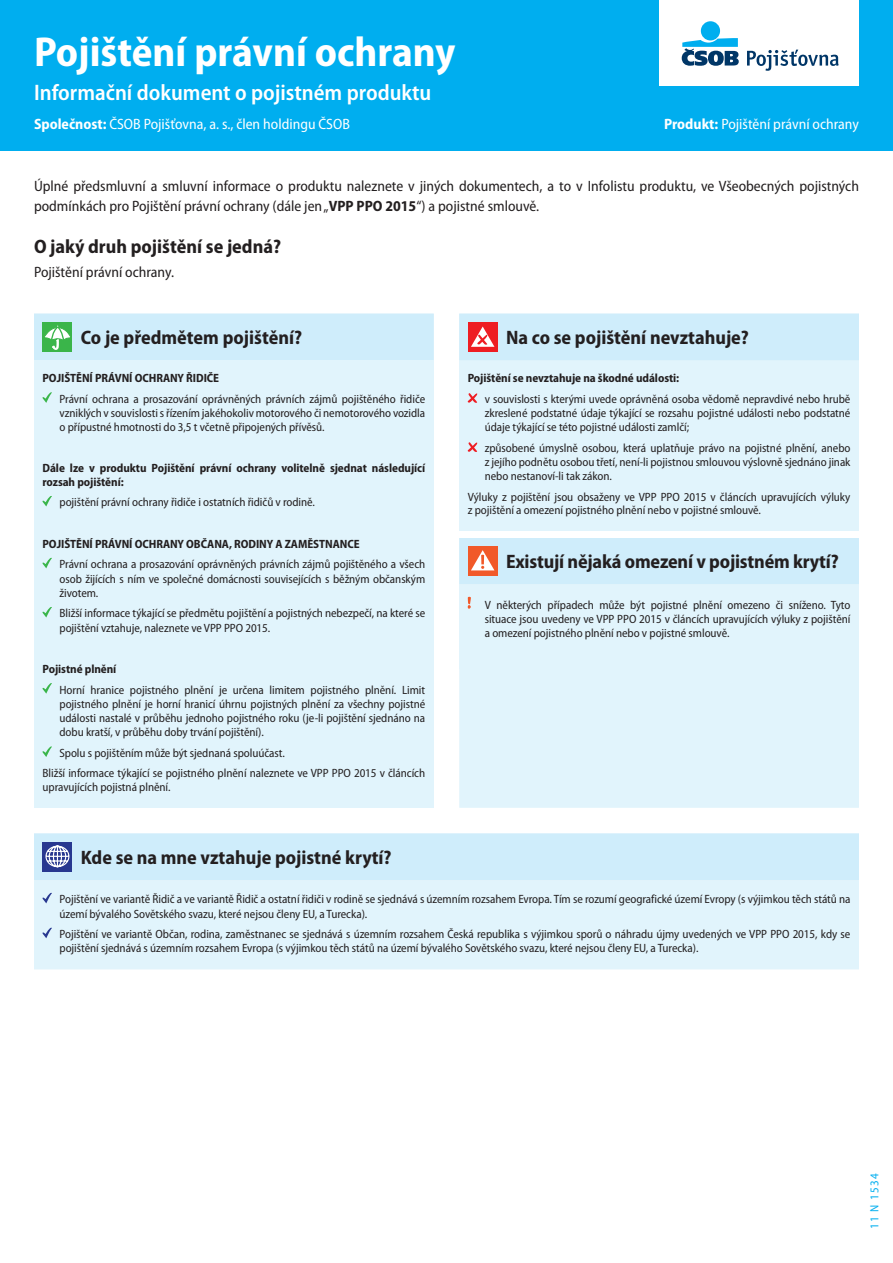
<style>
.page{position:relative;width:893px;height:1263px;background:#fff}
.page>*{position:absolute;margin:0;border:0;box-sizing:border-box;transform-origin:0 0}
.t1{font:700 semi-condensed 42px "Myriad Pro";color:#fff}
.t2{font:600 semi-condensed 22.5px "Myriad Pro";color:#fff}
.t3{font:700 semi-condensed 19.5px "Myriad Pro";color:#231f20}
.t4{font:semi-condensed 15px/19.5px "Myriad Pro";color:#231f20}
.t5{font:semi-condensed 15px "Myriad Pro";color:#fff}
.t6{font:semi-condensed 12px/14.2px "Myriad Pro";letter-spacing:-.005em;color:#231f20;text-align:justify}
.t7{font:700 semi-condensed 12px/13.8px "Myriad Pro";letter-spacing:-.005em;color:#231f20}
.t8{font:semi-condensed 12px "Myriad Pro";letter-spacing:.1em;color:#00aeef}
.s1{font-weight:700}
</style>
<div class="page">
<div style="left:0;top:0;width:893px;height:150px;background:#00aeef"></div>
<svg style="left:34px;top:669px;width:825px;height:300px;fill:#e1f4fc"></svg>
<div style="left:34px;top:360px;width:400px;height:448px;background:#e1f4fc"></div>
<div style="left:34px;top:314px;width:400px;height:46px;background:#cfedfb"></div>
<svg style="left:43px;top:392px;width:9px;height:11px"></svg>
<svg style="left:43px;top:496px;width:9px;height:10px"></svg>
<svg style="left:43px;top:558px;width:9px;height:10px"></svg>
<svg style="left:43px;top:607px;width:9px;height:10px"></svg>
<svg style="left:43px;top:683px;width:9px;height:10px"></svg>
<svg style="left:43px;top:746px;width:9px;height:11px"></svg>
<div style="left:459px;top:314px;width:400px;height:46px;background:#cfedfb"></div>
<svg style="left:459px;top:360px;width:400px;height:309px;fill:#e1f4fc"></svg>
<div style="left:459px;top:531px;width:400px;height:6px;background:#fff"></div>
<div style="left:468px;top:322px;width:29px;height:30px;background:#ee1d23"></div>
<svg style="left:471px;top:326px;width:23px;height:21px"></svg>
<svg style="left:468px;top:393px;width:9px;height:10px"></svg>
<svg style="left:468px;top:442px;width:9px;height:10px"></svg>
<div style="left:468px;top:546px;width:29px;height:29px;background:#f15929"></div>
<svg style="left:471px;top:550px;width:23px;height:20px"></svg>
<svg style="left:468px;top:597px;width:3px;height:12px"></svg>
<div style="left:34px;top:833px;width:825px;height:47px;background:#cfedfb"></div>
<svg style="left:43px;top:893px;width:9px;height:10px"></svg>
<svg style="left:43px;top:928px;width:9px;height:10px"></svg>
<div style="left:659px;top:0;width:200px;height:85px;background:#fff"></div>
<div style="left:701px;top:21px;width:19px;height:19px;background:#00aeef;border-radius:50%"></div>
<svg style="left:682px;top:38px;width:57px;height:28px"></svg>
<svg style="left:747px;top:50px;width:92px;height:21px"></svg>
<h1 class="t1" style="left:34px;top:25px;width:423px">Pojištění právní ochrany</h1>
<h2 class="t2" style="left:34px;top:78px;width:399px">Informační dokument o pojistném produktu</h2>
<p class="t5" style="left:34px;top:115px;width:317px"><span class="s1">Společnost:</span> ČSOB Pojišťovna, a. s., člen holdingu ČSOB</p>
<p class="t5" style="left:664px;top:115px;width:196px"><span class="s1">Produkt:</span> Pojištění právní ochrany</p>
<p class="t4" style="left:34px;top:176px;width:826px">Úplné předsmluvní a smluvní informace o produktu naleznete v jiných dokumentech, a to v Infolistu produktu, ve Všeobecných pojistných podmínkách pro Pojištění právní ochrany (dále jen „<span class="s1">VPP PPO 2015</span>“) a pojistné smlouvě.</p>
<h3 class="t3" style="left:34px;top:234px;width:249px">O jaký druh pojištění se jedná?</h3>
<p class="t4" style="left:34px;top:262px;width:142px">Pojištění právní ochrany.</p>
<h3 class="t3" style="left:81px;top:325px;width:223px">Co je předmětem pojištění?</h3>
<p class="t7" style="left:43px;top:371px;width:178px">POJIŠTĚNÍ PRÁVNÍ OCHRANY ŘIDIČE</p>
<p class="t6" style="left:60px;top:391px;width:367px">Právní ochrana a prosazování oprávněných právních zájmů pojištěného řidiče vzniklých v souvislosti s řízením jakéhokoliv motorového či nemotorového vozidla o přípustné hmotnosti do 3,5 t včetně připojených přívěsů.</p>
<p class="t7" style="left:43px;top:461px;width:384px">Dále lze v produktu Pojištění právní ochrany volitelně sjednat následující rozsah pojištění:</p>
<p class="t6" style="left:60px;top:495px;width:257px">pojištění právní ochrany řidiče i ostatních řidičů v rodině.</p>
<p class="t7" style="left:43px;top:536px;width:319px">POJIŠTĚNÍ PRÁVNÍ OCHRANY OBČANA, RODINY A ZAMĚSTNANCE</p>
<p class="t6" style="left:60px;top:557px;width:367px">Právní ochrana a prosazování oprávněných právních zájmů pojištěného a všech osob žijících s ním ve společné domácnosti souvisejících s běžným občanským životem.</p>
<p class="t6" style="left:60px;top:606px;width:367px">Bližší informace týkající se předmětu pojištění a pojistných nebezpečí, na které se pojištění vztahuje, naleznete ve VPP PPO 2015.</p>
<p class="t7" style="left:43px;top:662px;width:75px">Pojistné plnění</p>
<p class="t6" style="left:60px;top:682px;width:367px">Horní hranice pojistného plnění je určena limitem pojistného plnění. Limit pojistného plnění je horní hranicí úhrnu pojistných plnění za všechny pojistné události nastalé v průběhu jednoho pojistného roku (je-li pojištění sjednáno na dobu kratší, v průběhu doby trvání pojištění).</p>
<p class="t6" style="left:43px;top:743px;width:384px;line-height:20.1px;text-indent:17px">Spolu s pojištěním může být sjednaná spoluúčast.<br>Bližší informace týkající se pojistného plnění naleznete ve VPP PPO 2015 v článcích</p>
<p class="t6" style="left:43px;top:779px;width:130px">upravujících pojistná plnění.</p>
<h3 class="t3" style="left:506px;top:325px;width:244px">Na co se pojištění nevztahuje?</h3>
<p class="t7" style="left:468px;top:371px;width:213px">Pojištění se nevztahuje na škodné události:</p>
<p class="t6" style="left:485px;top:391px;width:367px">v souvislosti s kterými uvede oprávněná osoba vědomě nepravdivé nebo hrubě zkreslené podstatné údaje týkající se rozsahu pojistné události nebo podstatné údaje týkající se této pojistné události zamlčí;</p>
<p class="t6" style="left:485px;top:441px;width:367px">způsobené úmyslně osobou, která uplatňuje právo na pojistné plnění, anebo z jejího podnětu osobou třetí, není-li pojistnou smlouvou výslovně sjednáno jinak nebo nestanoví-li tak zákon.</p>
<p class="t6" style="left:468px;top:489px;width:384px;line-height:13.8px">Výluky z pojištění jsou obsaženy ve VPP PPO 2015 v článcích upravujících výluky z pojištění a omezení pojistného plnění nebo v pojistné smlouvě.</p>
<h3 class="t3" style="left:506px;top:549px;width:334px">Existují nějaká omezení v pojistném krytí?</h3>
<p class="t6" style="left:485px;top:597px;width:367px">V některých případech může být pojistné plnění omezeno či sníženo. Tyto situace jsou uvedeny ve VPP PPO 2015 v článcích upravujících výluky z pojištění a omezení pojistného plnění nebo v pojistné smlouvě.</p>
<h3 class="t3" style="left:81px;top:845px;width:312px">Kde se na mne vztahuje pojistné krytí?</h3>
<p class="t6" style="left:60px;top:892px;width:792px">Pojištění ve variantě Řidič a ve variantě Řidič a ostatní řidiči v rodině se sjednává s územním rozsahem Evropa. Tím se rozumí geografické území Evropy (s výjimkou těch států na území bývalého Sovětského svazu, které nejsou členy EU, a Turecka).</p>
<p class="t6" style="left:60px;top:927px;width:792px">Pojištění ve variantě Občan, rodina, zaměstnanec se sjednává s územním rozsahem Česká republika s výjimkou sporů o náhradu újmy uvedených ve VPP PPO 2015, kdy se pojištění sjednává s územním rozsahem Evropa (s výjimkou těch států na území bývalého Sovětského svazu, které nejsou členy EU, a Turecka).</p>
<p class="t8" style="left:867px;top:1229px;width:57px;rotate:-90deg">11 N 1534</p>
</div>
